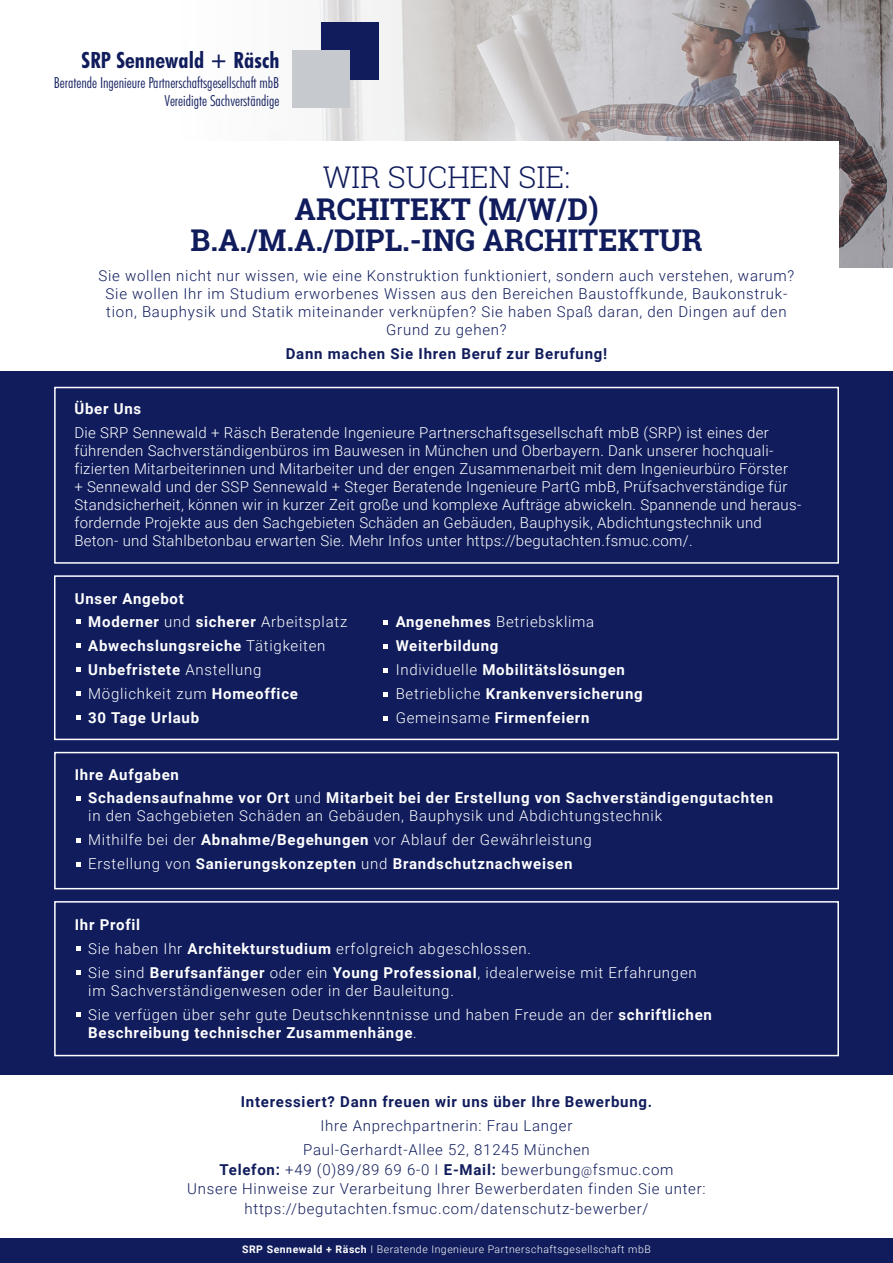
<style>
.page{position:relative;width:893px;height:1263px;background:#fff}
.page>*{position:absolute;margin:0;border:0;box-sizing:border-box;transform-origin:0 0}
.t1{font:700 30px/31.5px "Roboto Slab";color:#101c5c;text-align:center}
.t2{font:300 30px "Roboto Slab";color:#101c5c}
.t3{font:700 condensed 22.5px "Futura BT";letter-spacing:.005em;color:#101c5c}
.t4{font:300 condensed 15.3px/17.9px "Futura BT";color:#101c5c;text-align:right}
.t5{font:300 15px/18px "Roboto";letter-spacing:.02em;color:#fff}
.t6{font:300 15px/18px "Roboto";letter-spacing:.05em;color:#101c5c;text-align:center}
.t7{font:700 15px/18px "Roboto";letter-spacing:.05em;color:#fff}
.t8{font:300 15px/18px "Roboto";letter-spacing:.05em;color:#fff}
.t9{font:700 15px "Roboto";letter-spacing:.05em;color:#101c5c}
.t10{font:300 10.5px "Roboto";letter-spacing:.05em;color:#fff}
.s1{font-weight:300}
.s2{font-weight:700}
.s3{font-size:12px}
</style>
<div class="page">
<div style="left:0;top:371px;width:893px;height:703px;background:#101c5c"></div>
<div style="left:0;top:1238px;width:893px;height:25px;background:#101c5c"></div>
<svg style="left:292px;top:0;width:601px;height:268px;background:#afaaac"></svg>
<div style="left:321px;top:22px;width:58px;height:58px;background:#101c5c"></div>
<div style="left:293px;top:51px;width:57px;height:57px;background:#c6c9cd"></div>
<div style="left:78px;top:141px;width:761px;height:228px;background:#fff"></div>
<svg style="left:76px;top:946px;width:5px;height:5px"></svg>
<svg style="left:76px;top:970px;width:5px;height:5px"></svg>
<svg style="left:76px;top:1012px;width:5px;height:4px"></svg>
<svg style="left:76px;top:796px;width:5px;height:4px"></svg>
<svg style="left:76px;top:838px;width:5px;height:4px"></svg>
<svg style="left:76px;top:862px;width:5px;height:4px"></svg>
<svg style="left:76px;top:619px;width:5px;height:4px"></svg>
<svg style="left:384px;top:644px;width:4px;height:5px"></svg>
<svg style="left:384px;top:620px;width:4px;height:5px"></svg>
<svg style="left:384px;top:668px;width:4px;height:4px"></svg>
<svg style="left:384px;top:692px;width:4px;height:4px"></svg>
<svg style="left:384px;top:716px;width:4px;height:4px"></svg>
<svg style="left:76px;top:643px;width:5px;height:5px"></svg>
<svg style="left:76px;top:667px;width:5px;height:5px"></svg>
<svg style="left:76px;top:691px;width:5px;height:5px"></svg>
<svg style="left:76px;top:715px;width:5px;height:5px"></svg>
<div style="left:54px;top:901px;width:785px;height:155px;border:2px solid #fff"></div>
<div style="left:54px;top:752px;width:785px;height:137px;border:2px solid #fff"></div>
<div style="left:54px;top:575px;width:785px;height:165px;border:2px solid #fff"></div>
<div style="left:54px;top:387px;width:785px;height:177px;border:2px solid #fff"></div>
<p class="t3" style="left:82px;top:46px;width:199px">SRP Sennewald + Räsch</p>
<p class="t4" style="left:54px;top:73px;width:227px">Beratende Ingenieure Partnerschaftsgesellschaft mbB<br>Vereidigte Sachverständige</p>
<p class="t2" style="left:323px;top:157px;width:249px">WIR SUCHEN SIE:</p>
<p class="t1" style="left:191px;top:193px;width:513px">ARCHITEKT (M/W/D)<br>B.A./M.A./DIPL.-ING ARCHITEKTUR</p>
<p class="t6" style="left:98px;top:266px;width:698px">Sie wollen nicht nur wissen, wie eine Konstruktion funktioniert, sondern auch verstehen, warum?<br>Sie wollen Ihr im Studium erworbenes Wissen aus den Bereichen Baustoffkunde, Baukonstruk&shy;tion, Bauphysik und Statik miteinander verknüpfen? Sie haben Spaß daran, den Dingen auf den Grund zu gehen?</p>
<p class="t9" style="left:286px;top:343px;width:323px">Dann machen Sie Ihren Beruf zur Berufung!</p>
<p class="t7" style="left:74px;top:399px;width:68px">Über Uns</p>
<p class="t5" style="left:74px;top:423px;width:728px">Die SRP Sennewald + Räsch Beratende Ingenieure Partnerschaftsgesellschaft mbB (SRP) ist eines der führenden Sachverständigenbüros im Bauwesen in München und Oberbayern. Dank unserer hochquali&shy;fizierten Mitarbeiterinnen und Mitarbeiter und der engen Zusammenarbeit mit dem Ingenieurbüro Förster<br>+ Sennewald und der SSP Sennewald + Steger Beratende Ingenieure PartG mbB, Prüfsachverständige für Standsicherheit, können wir in kurzer Zeit große und komplexe Aufträge abwickeln. Spannende und heraus&shy;fordernde Projekte aus den Sachgebieten Schäden an Gebäuden, Bauphysik, Abdichtungstechnik und Beton- und Stahlbetonbau erwarten Sie. Mehr Infos unter https://begutachten.fsmuc.com/.</p>
<p class="t7" style="left:75px;top:589px;width:111px">Unser Angebot</p>
<p class="t7" style="left:88px;top:612px;width:261px">Moderner <span class="s1">und</span> sicherer <span class="s1">Arbeitsplatz</span></p>
<p class="t7" style="left:88px;top:636px;width:239px">Abwechslungsreiche <span class="s1">Tätigkeiten</span></p>
<p class="t7" style="left:88px;top:660px;width:175px">Unbefristete <span class="s1">Anstellung</span></p>
<p class="t8" style="left:88px;top:684px;width:211px">Möglichkeit zum <span class="s2">Homeoffice</span></p>
<p class="t7" style="left:88px;top:708px;width:112px">30 Tage Urlaub</p>
<p class="t8" style="left:396px;top:613px;width:200px"><span class="s2">Angenehmes</span> Betriebsklima</p>
<p class="t7" style="left:396px;top:637px;width:104px">Weiterbildung</p>
<p class="t7" style="left:396px;top:661px;width:231px"><span class="s1">Individuelle</span> Mobilitätslösungen</p>
<p class="t7" style="left:396px;top:685px;width:249px"><span class="s1">Betriebliche</span> Krankenversicherung</p>
<p class="t7" style="left:396px;top:709px;width:195px"><span class="s1">Gemeinsame</span> Firmenfeiern</p>
<p class="t7" style="left:75px;top:765px;width:106px">Ihre Aufgaben</p>
<p class="t7" style="left:88px;top:788px;width:686px">Schadensaufnahme vor Ort <span class="s1">und</span> Mitarbeit bei der Erstellung von Sachverständigengutachten <span class="s1">in den Sachgebieten Schäden an Gebäuden, Bauphysik und Abdichtungstechnik</span></p>
<p class="t8" style="left:88px;top:830px;width:505px">Mithilfe bei der <span class="s2">Abnahme/Begehungen</span> vor Ablauf der Gewährleistung</p>
<p class="t7" style="left:88px;top:854px;width:486px"><span class="s1">Erstellung von</span> Sanierungskonzepten <span class="s1">und</span> Brandschutznachweisen</p>
<p class="t7" style="left:75px;top:915px;width:67px">Ihr Profil</p>
<p class="t8" style="left:88px;top:939px;width:444px">Sie haben Ihr <span class="s2">Architekturstudium</span> erfolgreich abgeschlossen.</p>
<p class="t8" style="left:88px;top:963px;width:610px">Sie sind <span class="s2">Berufsanfänger</span> oder ein <span class="s2">Young Professional</span>, idealerweise mit Erfahrungen im Sachverständigenwesen oder in der Bauleitung.</p>
<p class="t8" style="left:88px;top:1005px;width:625px">Sie verfügen über sehr gute Deutschkenntnisse und haben Freude an der <span class="s2">schriftlichen<br>Beschreibung technischer Zusammenhänge</span>.</p>
<p class="t9" style="left:241px;top:1091px;width:413px">Interessiert? Dann freuen wir uns über Ihre Bewerbung.</p>
<p class="t6" style="left:320px;top:1116px;width:254px">Ihre Anprechpartnerin: Frau Langer</p>
<p class="t6" style="left:303px;top:1140px;width:288px">Paul-Gerhardt-Allee 52, 81245 München</p>
<p class="t6" style="left:219px;top:1160px;width:456px"><span class="s2">Telefon:</span> +49 (0)89/89 69 6-0 I <span class="s2">E-Mail:</span> bewerbung<span class="s3">@</span>fsmuc.com</p>
<p class="t6" style="left:187px;top:1179px;width:520px;line-height:19.5px">Unsere Hinweise zur Verarbeitung Ihrer Bewerberdaten finden Sie unter: https://begutachten.fsmuc.com/datenschutz-bewerber/</p>
<p class="t10" style="left:242px;top:1242px;width:410px"><span class="s2">SRP Sennewald + Räsch</span> I Beratende Ingenieure Partnerschaftsgesellschaft mbB</p>
</div>
